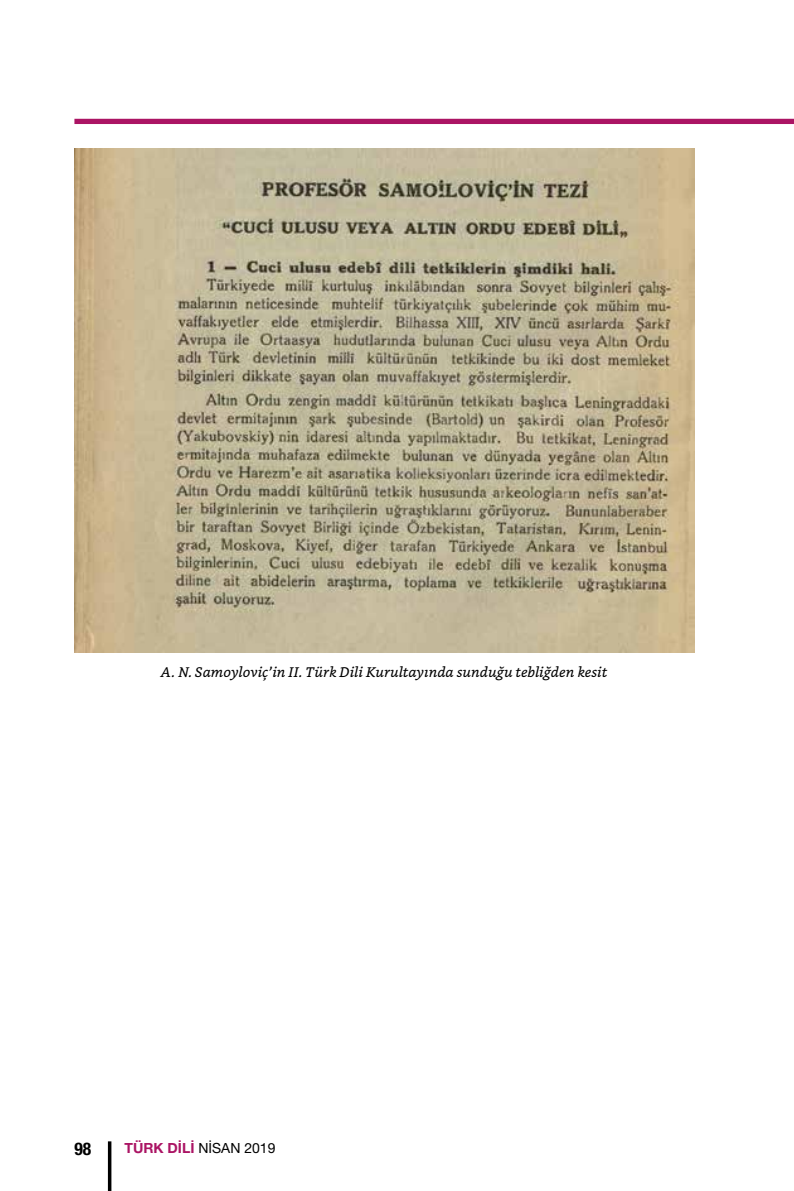
<style>
.page{position:relative;width:794px;height:1191px;background:#fff}
.page>*{position:absolute;margin:0;border:0;box-sizing:border-box;transform-origin:0 0}
.t1{font:700 condensed 17.5px "Helvetica Neue LT Pro";color:#000}
.t2{font:italic 14px "Bookerly";color:#000}
.t3{font:14px "Helvetica Neue LT Pro";color:#000}
.s1{font-weight:700;color:#ab1464}
</style>
<div class="page">
<div style="left:74px;top:119px;width:720px;height:5px;background:#ab1464"></div>
<hr style="left:108px;top:1141px;width:3px;height:50px;background:#000">
<img style="left:74px;top:149px;width:620px;height:503px">
<p class="t2" style="left:161px;top:663px;width:448px">A. N. Samoyloviç’in II. Türk Dili Kurultayında sunduğu tebliğden kesit</p>
<p class="t1" style="left:74px;top:1138px;width:18px">98</p>
<p class="t3" style="left:125px;top:1139px;width:152px"><span class="s1">TÜRK DİLİ</span> NİSAN 2019</p>
</div>
